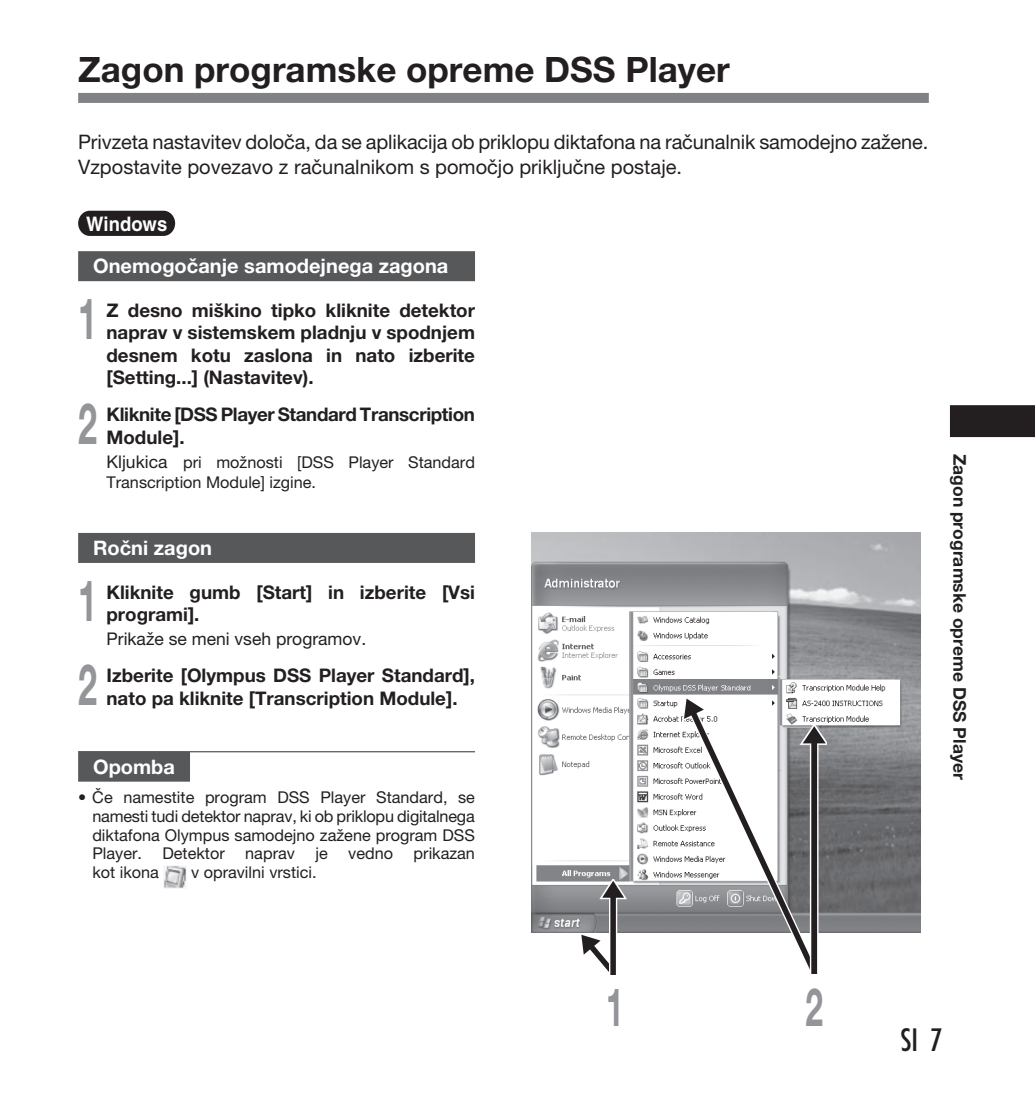
<style>
.page{position:relative;width:1035px;height:1106px;background:#fff}
.page>*{position:absolute;margin:0;border:0;box-sizing:border-box;transform-origin:0 0}
.t1{font:700 57px "Helvetica Neue LT Pro";color:#939598;scale:.6 1}
.t2{font:700 52.75px "Helvetica Neue LT Pro";color:#939598;scale:.6 1}
.t3{font:700 35px "Helvetica Neue LT Pro";color:#231f20}
.t4{font:condensed 30px "Futura";color:#231f20}
.t5{font:20px/25px "Helvetica Neue LT Pro";letter-spacing:-.005em;color:#231f20}
.t6{font:700 20px "Helvetica Neue LT Pro";color:#fff}
.t7{font:700 20px "Helvetica";color:#fff;scale:.92 1}
.t8{font:700 18.75px/22.5px "Helvetica Neue LT Pro";color:#231f20}
.t9{font:700 18.75px/22.5px "Helvetica Neue LT Pro";letter-spacing:-.02em;color:#231f20}
.t10{font:700 17.5px "Helvetica Neue LT Pro";color:#231f20}
.t11{font:17.5px "Helvetica Neue LT Pro";color:#231f20}
.t12{font:16.25px/18.8px "Helvetica Neue LT Pro";color:#231f20}
.s1{font-size:17.5px}
.s2{font-family:"Helvetica Neue";font-weight:300}
</style>
<div class="page">
<div style="left:950px;top:405px;width:85px;height:32px;background:#231f20"></div>
<div style="left:78px;top:93px;width:851px;height:10px;background:#808285"></div>
<div style="left:78px;top:211px;width:97px;height:25px;background:#231f20;border-radius:12px"></div>
<div style="left:78px;top:251px;width:397px;height:30px;background:#57585a"></div>
<div style="left:78px;top:533px;width:397px;height:30px;background:#57585a"></div>
<hr style="left:78px;top:751px;width:397px;height:1px;background:#57585a">
<div style="left:78px;top:751px;width:112px;height:30px;background:#57585a"></div>
<img style="left:164px;top:866px;width:23px;height:22px">
<img style="left:532px;top:533px;width:389px;height:399px">
<svg style="left:570px;top:924px;width:53px;height:51px"></svg>
<div style="left:609px;top:894px;width:8px;height:80px;background:#fff"></div>
<div style="left:610px;top:894px;width:6px;height:80px;background:#231f20"></div>
<svg style="left:599px;top:879px;width:28px;height:22px"></svg>
<svg style="left:673px;top:691px;width:153px;height:283px"></svg>
<h3 class="t3" style="left:78px;top:47px;width:653px">Zagon programske opreme DSS Player</h3>
<p class="t5" style="left:78px;top:129px;width:851px">Privzeta nastavitev določa, da se aplikacija ob priklopu diktafona na računalnik samodejno zažene.<br>Vzpostavite povezavo z računalnikom s pomočjo priključne postaje.</p>
<p class="t7" style="left:86px;top:211px;width:90px">Windows</p>
<p class="t6" style="left:93px;top:254px;width:357px">Onemogočanje samodejnega zagona</p>
<h1 class="t1" style="left:78px;top:284px;width:33px">1</h1>
<p class="t8" style="left:106px;top:298px;width:370px;text-align:justify">Z desno miškino tipko kliknite detektor naprav v sistemskem pladnju v spodnjem desnem kotu zaslona in nato izberite [Setting...] (Nastavitev).</p>
<h1 class="t1" style="left:78px;top:388px;width:33px">2</h1>
<p class="t9" style="left:106px;top:403px;width:370px">Kliknite [DSS Player Standard Transcription<br>Module].</p>
<p class="t12" style="left:106px;top:451px;width:370px;line-height:20.5px"><span class="s1">Kljukica</span> pri možnosti [DSS Player Standard<br>Transcription Module] izgine.</p>
<p class="t6" style="left:93px;top:535px;width:120px">Ročni zagon</p>
<h1 class="t1" style="left:78px;top:565px;width:33px">1</h1>
<p class="t8" style="left:106px;top:580px;width:370px">Kliknite gumb [Start] in izberite [Vsi programi].</p>
<p class="t11" style="left:106px;top:628px;width:261px">Prikaže se meni vseh programov.</p>
<h1 class="t1" style="left:78px;top:649px;width:33px">2</h1>
<p class="t8" style="left:106px;top:663px;width:370px">Izberite [Olympus DSS Player Standard], nato pa kliknite [Transcription Module].</p>
<p class="t6" style="left:93px;top:754px;width:83px">Opomba</p>
<p class="t12" style="left:92px;top:787px;width:384px;text-align:justify;text-indent:-14px"><span class="s2">•</span> Če namestite program DSS Player Standard, se namesti tudi detektor naprav, ki ob priklopu digitalnega diktafona Olympus samodejno zažene program DSS Player.</p>
<p class="t12" style="left:162px;top:844px;width:64px">Detektor</p>
<p class="t12" style="left:245px;top:844px;width:51px">naprav</p>
<p class="t12" style="left:315px;top:844px;width:14px">je</p>
<p class="t12" style="left:348px;top:844px;width:46px">vedno</p>
<p class="t12" style="left:413px;top:844px;width:63px">prikazan</p>
<p class="t12" style="left:92px;top:862px;width:68px">kot ikona</p>
<p class="t12" style="left:191px;top:862px;width:127px">v opravilni vrstici.</p>
<p class="t10" style="left:970px;top:454px;width:327px;rotate:90deg">Zagon programske opreme DSS Player</p>
<h2 class="t2" style="left:606px;top:975px;width:31px">1</h2>
<h2 class="t2" style="left:805px;top:975px;width:31px">2</h2>
<h3 class="t4" style="left:901px;top:1022px;width:43px">SI 7</h3>
</div>
